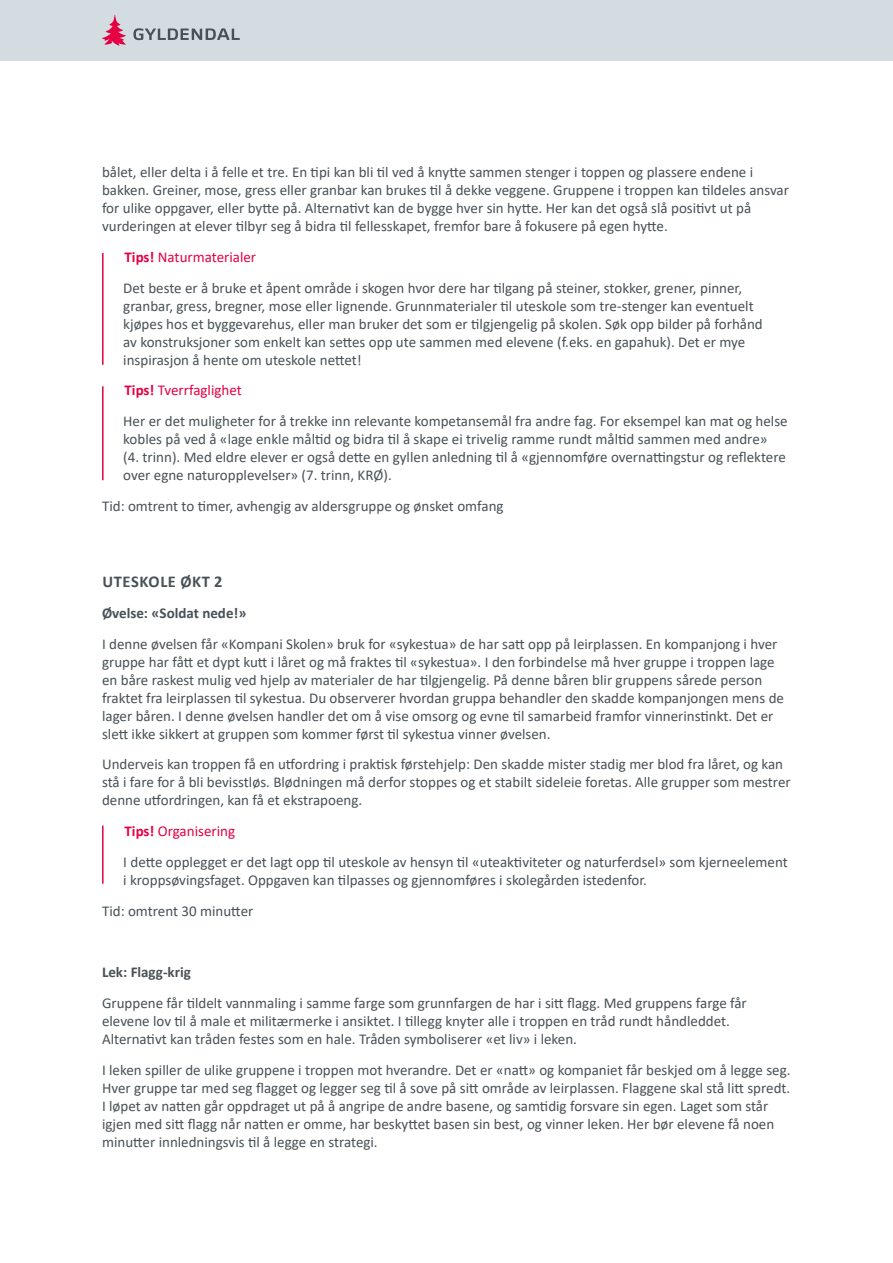
<style>
.page{position:relative;width:893px;height:1263px;background:#fff}
.page>*{position:absolute;margin:0;border:0;box-sizing:border-box;transform-origin:0 0}
.t1{font:700 16.5px "Calibri";letter-spacing:.04em;color:#485156}
.t2{font:15px/18px "Calibri";color:#485156}
.t3{font:700 15px "Calibri";color:#485156}
.s1{font-weight:700;color:#e50043}
.s2{color:#e50043}
</style>
<div class="page">
<div style="left:0;top:0;width:893px;height:60px;background:#d3dce1"></div>
<svg style="left:102px;top:15px;width:24px;height:31px"></svg>
<svg style="left:133px;top:28px;width:107px;height:12px"></svg>
<hr style="left:102px;top:253px;width:2px;height:112px;background:#e50043">
<hr style="left:102px;top:386px;width:2px;height:94px;background:#e50043">
<hr style="left:102px;top:825px;width:2px;height:59px;background:#e50043">
<p class="t2" style="left:102px;top:163px;width:688px">bålet, eller delta i å felle et tre. En tipi kan bli til ved å knytte sammen stenger i toppen og plassere endene i bakken. Greiner, mose, gress eller granbar kan brukes til å dekke veggene. Gruppene i troppen kan tildeles ansvar for ulike oppgaver, eller bytte på. Alternativt kan de bygge hver sin hytte. Her kan det også slå positivt ut på vurderingen at elever tilbyr seg å bidra til fellesskapet, fremfor bare å fokusere på egen hytte.</p>
<p class="t2" style="left:123px;top:241px;width:620px;line-height:30.8px"><span class="s1">Tips!</span> <span class="s2">Naturmaterialer<br></span>Det beste er å bruke et åpent område i skogen hvor dere har tilgang på steiner, stokker, grener, pinner,</p>
<p class="t2" style="left:123px;top:296px;width:641px">granbar, gress, bregner, mose eller lignende. Grunnmaterialer til uteskole som tre-stenger kan eventuelt kjøpes hos et byggevarehus, eller man bruker det som er tilgjengelig på skolen. Søk opp bilder på forhånd av konstruksjoner som enkelt kan settes opp ute sammen med elevene (f.eks. en gapahuk). Det er mye inspirasjon å hente om uteskole nettet!</p>
<p class="t2" style="left:123px;top:375px;width:666px;line-height:30.8px"><span class="s1">Tips!</span> <span class="s2">Tverrfaglighet<br></span>Her er det muligheter for å trekke inn relevante kompetansemål fra andre fag. For eksempel kan mat og helse</p>
<p class="t2" style="left:123px;top:430px;width:664px">kobles på ved å «lage enkle måltid og bidra til å skape ei trivelig ramme rundt måltid sammen med andre» (4. trinn). Med eldre elever er også dette en gyllen anledning til å «gjennomføre overnattingstur og reflektere over egne naturopplevelser» (7. trinn, KRØ).</p>
<p class="t2" style="left:102px;top:496px;width:403px">Tid: omtrent to timer, avhengig av aldersgruppe og ønsket omfang</p>
<p class="t1" style="left:102px;top:570px;width:122px">UTESKOLE ØKT 2</p>
<p class="t3" style="left:102px;top:602px;width:146px">Øvelse: «Soldat nede!»</p>
<p class="t2" style="left:102px;top:634px;width:683px">I denne øvelsen får «Kompani Skolen» bruk for «sykestua» de har satt opp på leirplassen. En kompanjong i hver gruppe har fått et dypt kutt i låret og må fraktes til «sykestua». I den forbindelse må hver gruppe i troppen lage en båre raskest mulig ved hjelp av materialer de har tilgjengelig. På denne båren blir gruppens sårede person fraktet fra leirplassen til sykestua. Du observerer hvordan gruppa behandler den skadde kompanjongen mens de lager båren. I denne øvelsen handler det om å vise omsorg og evne til samarbeid framfor vinnerinstinkt. Det er slett ikke sikkert at gruppen som kommer først til sykestua vinner øvelsen.</p>
<p class="t2" style="left:102px;top:755px;width:690px">Underveis kan troppen få en utfordring i praktisk førstehjelp: Den skadde mister stadig mer blod fra låret, og kan stå i fare for å bli bevisstløs. Blødningen må derfor stoppes og et stabilt sideleie foretas. Alle grupper som mestrer denne utfordringen, kan få et ekstrapoeng.</p>
<p class="t2" style="left:123px;top:815px;width:666px;line-height:30.8px"><span class="s1">Tips!</span> <span class="s2">Organisering<br></span>I dette opplegget er det lagt opp til uteskole av hensyn til «uteaktiviteter og naturferdsel» som kjerneelement</p>
<p class="t2" style="left:102px;top:864px;width:546px;line-height:30.8px;text-indent:21px">i kroppsøvingsfaget. Oppgaven kan tilpasses og gjennomføres i skolegården istedenfor.<br>Tid: omtrent 30 minutter</p>
<p class="t3" style="left:102px;top:961px;width:90px">Lek: Flagg-krig</p>
<p class="t2" style="left:102px;top:993px;width:646px">Gruppene får tildelt vannmaling i samme farge som grunnfargen de har i sitt flagg. Med gruppens farge får elevene lov til å male et militærmerke i ansiktet. I tillegg knyter alle i troppen en tråd rundt håndleddet.<br>Alternativt kan tråden festes som en hale. Tråden symboliserer «et liv» i leken.</p>
<p class="t2" style="left:102px;top:1060px;width:690px">I leken spiller de ulike gruppene i troppen mot hverandre. Det er «natt» og kompaniet får beskjed om å legge seg.<br>Hver gruppe tar med seg flagget og legger seg til å sove på sitt område av leirplassen. Flaggene skal stå litt spredt.<br>I løpet av natten går oppdraget ut på å angripe de andre basene, og samtidig forsvare sin egen. Laget som står igjen med sitt flagg når natten er omme, har beskyttet basen sin best, og vinner leken. Her bør elevene få noen minutter innledningsvis til å legge en strategi.</p>
</div>
